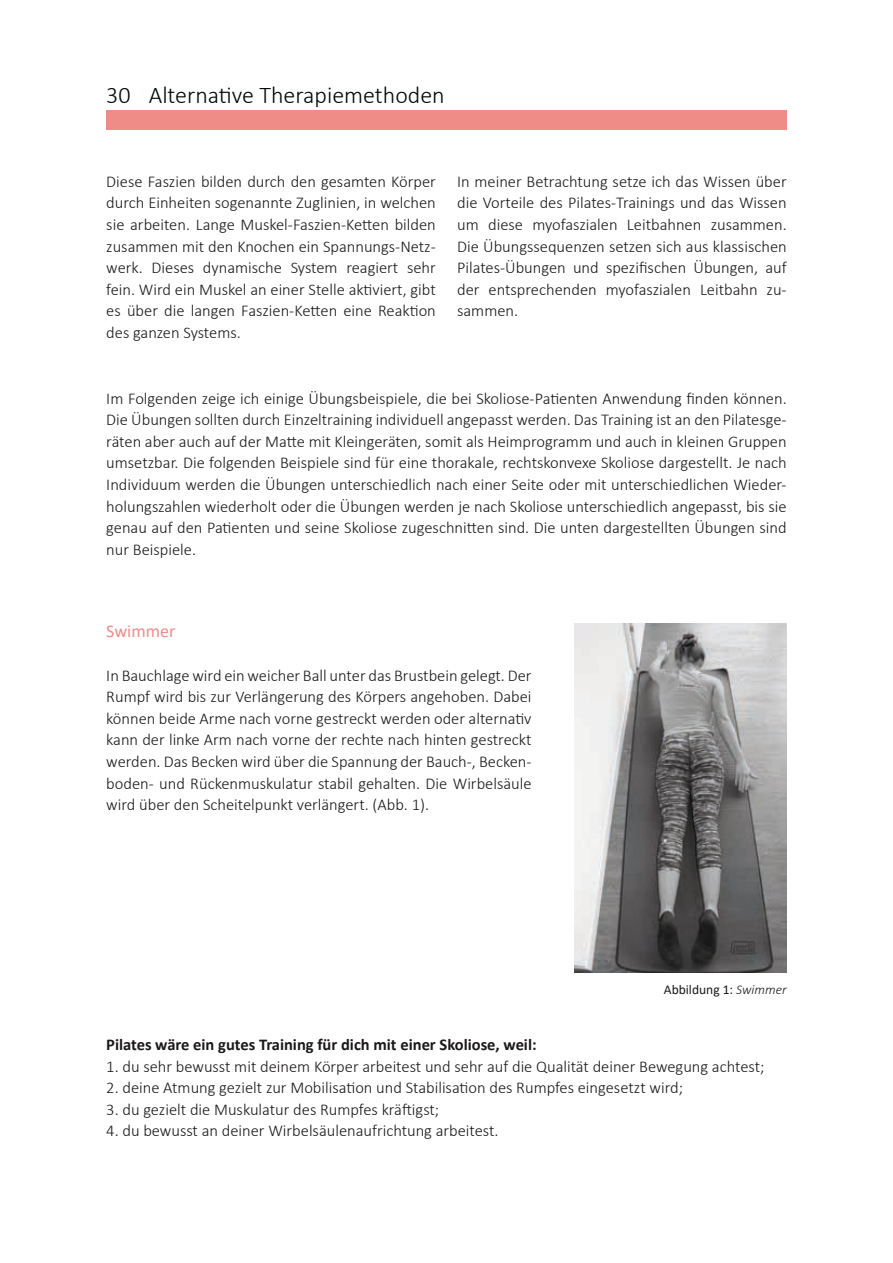
<style>
.page{position:relative;width:893px;height:1263px;background:#fff}
.page>*{position:absolute;margin:0;border:0;box-sizing:border-box;transform-origin:0 0}
.t1{font:300 24px "Calibri";color:#000a09}
.t2{font:18px "Calibri";color:#f08c88}
.t3{font:300 16.5px/21.6px "Calibri";color:#1b1819;text-align:justify}
.t4{font:700 16.5px "Calibri";color:#1b1819}
.t5{font:13.5px "Calibri";color:#1b1819}
.s1{font-weight:300;font-style:italic}
</style>
<div class="page">
<div style="left:106px;top:111px;width:681px;height:19px;background:#f08c88"></div>
<img style="left:574px;top:624px;width:213px;height:348px">
<h1 class="t1" style="left:106px;top:80px;width:340px">30 Alternative Therapiemethoden</h1>
<p class="t3" style="left:106px;top:170px;width:331px">Diese Faszien bilden durch den gesamten Körper durch Einheiten sogenannte Zuglinien, in welchen sie arbeiten. Lange Muskel-Faszien-Ketten bilden zusammen mit den Knochen ein Spannungs-Netz&shy;werk. Dieses dynamische System reagiert sehr fein. Wird ein Muskel an einer Stelle aktiviert, gibt es über die langen Faszien-Ketten eine Reaktion des ganzen Systems.</p>
<p class="t3" style="left:457px;top:170px;width:331px">In meiner Betrachtung setze ich das Wissen über die Vorteile des Pilates-Trainings und das Wissen um diese myofaszialen Leitbahnen zusammen.<br>Die Übungssequenzen setzen sich aus klassischen Pilates-Übungen und spezifischen Übungen, auf der entsprechenden myofaszialen Leitbahn zu&shy;sammen.</p>
<p class="t3" style="left:106px;top:387px;width:682px">Im Folgenden zeige ich einige Übungsbeispiele, die bei Skoliose-Patienten Anwendung finden können.<br>Die Übungen sollten durch Einzeltraining individuell angepasst werden. Das Training ist an den Pilatesge&shy;räten aber auch auf der Matte mit Kleingeräten, somit als Heimprogramm und auch in kleinen Gruppen umsetzbar. Die folgenden Beispiele sind für eine thorakale, rechtskonvexe Skoliose dargestellt. Je nach Individuum werden die Übungen unterschiedlich nach einer Seite oder mit unterschiedlichen Wieder&shy;holungszahlen wiederholt oder die Übungen werden je nach Skoliose unterschiedlich angepasst, bis sie genau auf den Patienten und seine Skoliose zugeschnitten sind. Die unten dargestellten Übungen sind nur Beispiele.</p>
<p class="t2" style="left:106px;top:619px;width:71px">Swimmer</p>
<p class="t3" style="left:106px;top:664px;width:427px">In Bauchlage wird ein weicher Ball unter das Brustbein gelegt. Der Rumpf wird bis zur Verlängerung des Körpers angehoben. Dabei können beide Arme nach vorne gestreckt werden oder alternativ kann der linke Arm nach vorne der rechte nach hinten gestreckt werden. Das Becken wird über die Spannung der Bauch-, Becken&shy;boden- und Rückenmuskulatur stabil gehalten. Die Wirbelsäule wird über den Scheitelpunkt verlängert. (Abb. 1).</p>
<p class="t5" style="left:664px;top:980px;width:124px">Abbildung 1: <span class="s1">Swimmer</span></p>
<p class="t4" style="left:106px;top:1033px;width:432px">Pilates wäre ein gutes Training für dich mit einer Skoliose, weil:</p>
<p class="t3" style="left:106px;top:1055px;width:660px">1. du sehr bewusst mit deinem Körper arbeitest und sehr auf die Qualität deiner Bewegung achtest;</p>
<p class="t3" style="left:106px;top:1077px;width:578px">2. deine Atmung gezielt zur Mobilisation und Stabilisation des Rumpfes eingesetzt wird;</p>
<p class="t3" style="left:106px;top:1098px;width:334px">3. du gezielt die Muskulatur des Rumpfes kräftigst;</p>
<p class="t3" style="left:106px;top:1120px;width:394px">4. du bewusst an deiner Wirbelsäulenaufrichtung arbeitest.</p>
</div>
